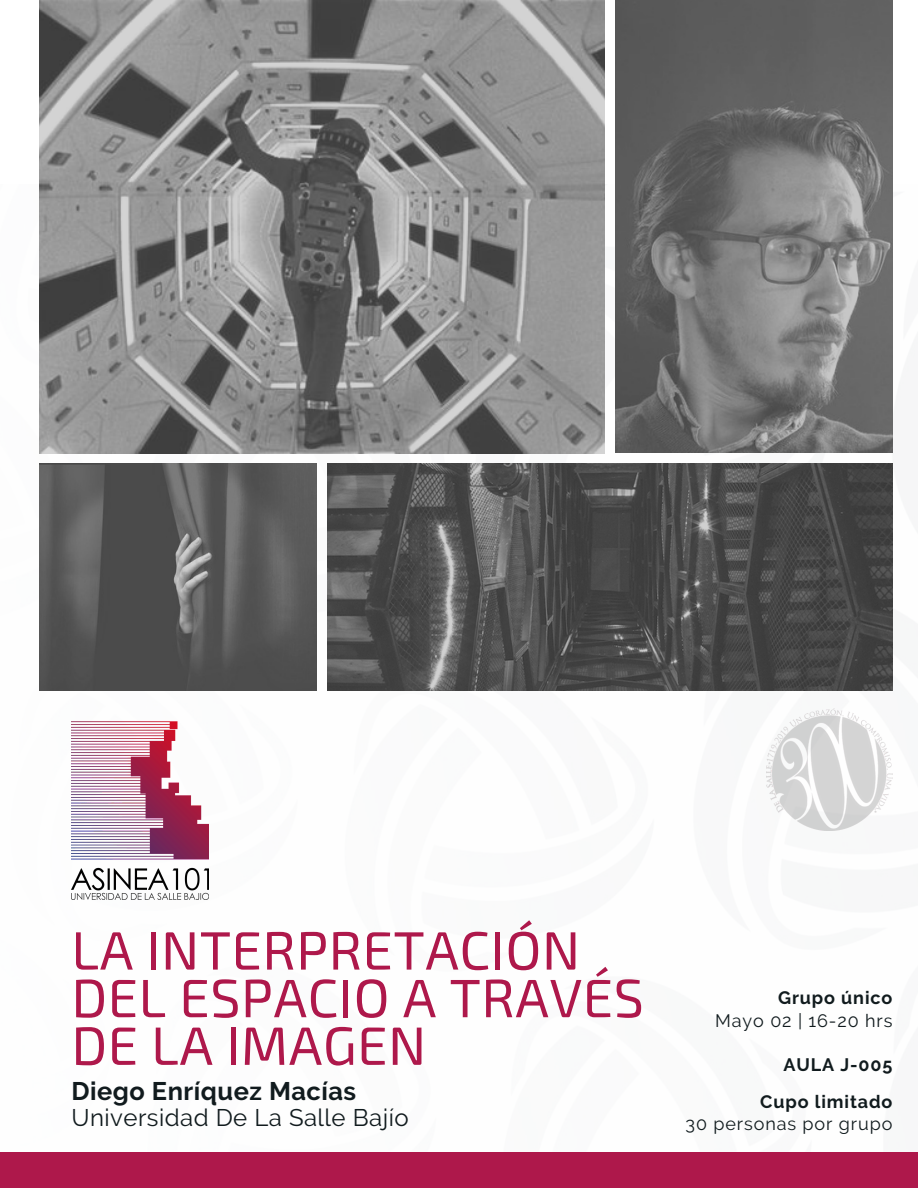
<style>
.page{position:relative;width:918px;height:1188px;background:#fff}
.page>*{position:absolute;margin:0;border:0;box-sizing:border-box;transform-origin:0 0}
.t1{font:54px/47.7px "Exo 2";letter-spacing:.01em;color:#ae184b}
.t2{font:700 25.35px "Raleway";letter-spacing:.02em;color:#111b1e}
.t3{font:24px "Raleway";letter-spacing:.02em;color:#111b1e}
.t4{font:18px "Raleway";letter-spacing:.05em;color:#111b1e}
.t5{font:700 18px "Raleway";letter-spacing:.05em;color:#111b1e}
</style>
<div class="page">
<img style="left:766px;top:709px;width:126px;height:121px">
<img style="left:39px;top:0;width:566px;height:453px">
<img style="left:615px;top:0;width:278px;height:453px">
<img style="left:39px;top:464px;width:278px;height:227px">
<img style="left:327px;top:464px;width:566px;height:227px">
<div style="left:0;top:1153px;width:918px;height:35px;background:#ae184b"></div>
<img style="left:71px;top:722px;width:138px;height:178px">
<p class="t1" style="left:71px;top:924px;width:574px">LA INTERPRETACIÓN<br>DEL ESPACIO A TRAVÉS<br>DE LA IMAGEN</p>
<p class="t2" style="left:71px;top:1076px;width:286px">Diego Enríquez Macías</p>
<p class="t3" style="left:71px;top:1104px;width:339px">Universidad De La Salle Bajío</p>
<p class="t5" style="left:778px;top:988px;width:116px">Grupo único</p>
<p class="t4" style="left:715px;top:1010px;width:179px">Mayo 02 | 16-20 hrs</p>
<p class="t5" style="left:783px;top:1054px;width:111px">AULA J-005</p>
<p class="t5" style="left:760px;top:1091px;width:134px">Cupo limitado</p>
<p class="t4" style="left:686px;top:1113px;width:208px">30 personas por grupo</p>
</div>
